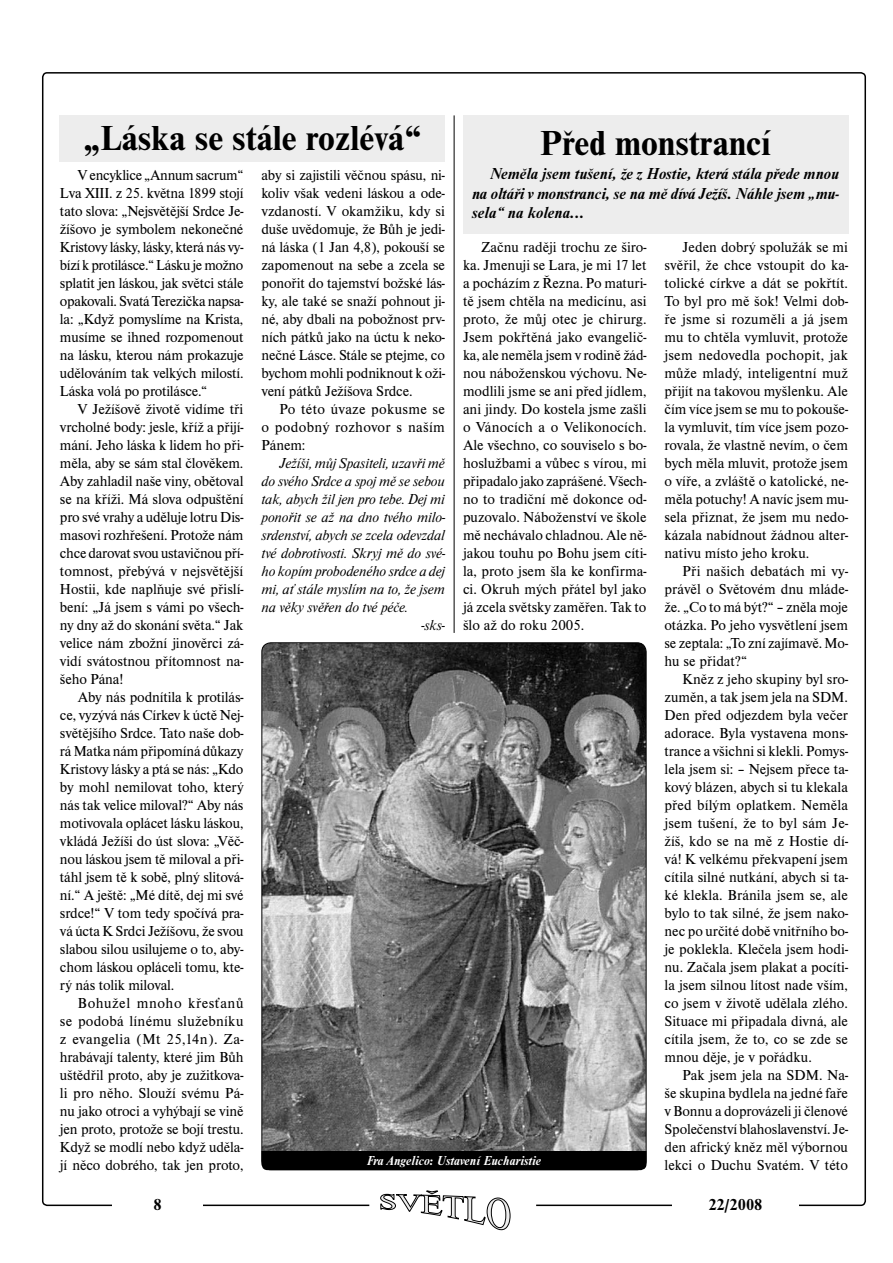
<style>
.page{position:relative;width:893px;height:1263px;background:#fff}
.page>*{position:absolute;margin:0;border:0;box-sizing:border-box;transform-origin:0 0}
.t1{font:700 36px "Nimbus Rom DEE";color:#000}
.t2{font:italic 700 16.5px/19.5px "Nimbus Rom DEE";letter-spacing:-.01em;color:#000;text-align:justify}
.t3{font:700 16.5px "Nimbus Rom DEE";color:#000}
.t4{font:15px/18px "Nimbus Rom DEE";letter-spacing:-.005em;color:#000;text-align:justify}
.t5{font:italic 15px "Nimbus Rom DEE";letter-spacing:-.01em;color:#000}
.t6{font:italic 700 13.5px "Nimbus Rom DEE";color:#fff}
</style>
<div class="page">
<svg style="left:380px;top:1190px;width:131px;height:41px"></svg>
<div style="left:60px;top:115px;width:385px;height:47px;background:#ededed"></div>
<img style="left:262px;top:643px;width:384px;height:527px;border-radius:9px">
<hr style="left:454px;top:115px;width:1px;height:518px;background:#000">
<div style="left:463px;top:115px;width:385px;height:119px;background:#ededed"></div>
<div style="left:261px;top:1151px;width:385px;height:19px;background:#000"></div>
<h1 class="t1" style="left:83px;top:124px;width:341px">„Láska se stále rozlévá“</h1>
<h1 class="t1" style="left:540px;top:129px;width:231px">Před monstrancí</h1>
<p class="t2" style="left:472px;top:166px;width:369px;text-indent:18px">Neměla jsem tušení, že z Hostie, která stála přede mnou na oltáři v monstranci, se na mě dívá Ježíš. Náhle jsem „mu&shy;sela“ na kolena...</p>
<p class="t4" style="left:60px;top:167px;width:185px;text-indent:18px">V encyklice „Annum sacrum“ Lva XIII. z 25. května 1899 stojí tato slova: „Nejsvětější Srdce Je&shy;žíšovo je symbolem nekonečné Kristovy lásky, lásky, která nás vy&shy;bízí k protilásce.“ Lásku je možno splatit jen láskou, jak světci stále opakovali. Svatá Terezička napsa&shy;la: „Když pomyslíme na Krista, musíme se ihned rozpomenout na lásku, kterou nám prokazuje udělováním tak velkých milostí.<br>Láska volá po protilásce.“</p>
<p class="t4" style="left:60px;top:401px;width:185px;text-indent:18px">V Ježíšově životě vidíme tři vrcholné body: jesle, kříž a přijí&shy;mání. Jeho láska k lidem ho při&shy;měla, aby se sám stal člověkem.<br>Aby zahladil naše viny, obětoval se na kříži. Má slova odpuštění pro své vrahy a uděluje lotru Dis&shy;masovi rozhřešení. Protože nám chce darovat svou ustavičnou pří&shy;tomnost, přebývá v nejsvětější Hostii, kde naplňuje své přislí&shy;bení: „Já jsem s vámi po všech&shy;ny dny až do skonání světa.“ Jak velice nám zbožní jinověrci zá&shy;vidí svátostnou přítomnost na&shy;šeho Pána!</p>
<p class="t4" style="left:60px;top:689px;width:185px;text-indent:18px">Aby nás podnítila k protilás&shy;ce, vyzývá nás Církev k úctě Nej&shy;světějšího Srdce. Tato naše dob&shy;rá Matka nám připomíná důkazy Kristovy lásky a ptá se nás: „Kdo by mohl nemilovat toho, který nás tak velice miloval?“ Aby nás motivovala oplácet lásku láskou, vkládá Ježíši do úst slova: „Věč&shy;nou láskou jsem tě miloval a při&shy;táhl jsem tě k sobě, plný slitová&shy;ní.“ A ještě: „Mé dítě, dej mi své srdce!“ V tom tedy spočívá pra&shy;vá úcta K Srdci Ježíšovu, že svou slabou silou usilujeme o to, aby&shy;chom láskou opláceli tomu, kte&shy;rý nás tolik miloval.</p>
<p class="t4" style="left:60px;top:995px;width:185px;text-indent:18px">Bohužel mnoho křesťanů se podobá línému služebníku z evangelia (Mt 25,14n). Za&shy;hrabávají talenty, které jim Bůh uštědřil proto, aby je zužitkova&shy;li pro něho. Slouží svému Pá&shy;nu jako otroci a vyhýbají se vině jen proto, protože se bojí trestu.<br>Když se modlí nebo když uděla&shy;jí něco dobrého, tak jen proto,</p>
<p class="t4" style="left:261px;top:167px;width:185px">aby si zajistili věčnou spásu, ni&shy;koliv však vedeni láskou a ode&shy;vzdaností. V okamžiku, kdy si duše uvědomuje, že Bůh je jedi&shy;ná láska (1 Jan 4,8), pokouší se zapomenout na sebe a zcela se ponořit do tajemství božské lás&shy;ky, ale také se snaží pohnout ji&shy;né, aby dbali na pobožnost prv&shy;ních pátků jako na úctu k neko&shy;nečné Lásce. Stále se ptejme, co bychom mohli podniknout k oži&shy;vení pátků Ježíšova Srdce.</p>
<p class="t4" style="left:261px;top:401px;width:185px;text-indent:18px">Po této úvaze pokusme se o podobný rozhovor s naším Pánem:</p>
<p class="t5" style="left:279px;top:457px;width:167px">Ježíši, můj Spasiteli, uzavři mě</p>
<p class="t5" style="left:261px;top:475px;width:185px">do svého Srdce a spoj mě se sebou</p>
<p class="t5" style="left:261px;top:493px;width:185px">tak, abych žil jen pro tebe. Dej mi</p>
<p class="t5" style="left:261px;top:511px;width:185px">ponořit se až na dno tvého milo-</p>
<p class="t5" style="left:261px;top:529px;width:185px">srdenství, abych se zcela odevzdal</p>
<p class="t5" style="left:261px;top:547px;width:185px">tvé dobrotivosti. Skryj mě do své-</p>
<p class="t5" style="left:261px;top:565px;width:185px">ho kopím probodeného srdce a dej</p>
<p class="t5" style="left:261px;top:583px;width:185px">mi, ať stále myslím na to, že jsem</p>
<p class="t5" style="left:261px;top:601px;width:148px">na věky svěřen do tvé péče.</p>
<p class="t5" style="left:421px;top:619px;width:25px">-sks-</p>
<p class="t4" style="left:463px;top:239px;width:185px;text-indent:18px">Začnu raději trochu ze širo&shy;ka. Jmenuji se Lara, je mi 17 let a pocházím z Řezna. Po maturi&shy;tě jsem chtěla na medicínu, asi proto, že můj otec je chirurg.<br>Jsem pokřtěná jako evangelič&shy;ka, ale neměla jsem v rodině žád&shy;nou náboženskou výchovu. Ne&shy;modlili jsme se ani před jídlem, ani jindy. Do kostela jsme zašli o Vánocích a o Velikonocích.<br>Ale všechno, co souviselo s bo&shy;hoslužbami a vůbec s vírou, mi připadalo jako zaprášené. Všech&shy;no to tradiční mě dokonce od&shy;puzovalo. Náboženství ve škole mě nechávalo chladnou. Ale ně&shy;jakou touhu po Bohu jsem cíti&shy;la, proto jsem šla ke konfirma&shy;ci. Okruh mých přátel byl jako já zcela světsky zaměřen. Tak to šlo až do roku 2005.</p>
<p class="t4" style="left:664px;top:239px;width:185px;text-indent:18px">Jeden dobrý spolužák se mi svěřil, že chce vstoupit do ka&shy;tolické církve a dát se pokřtít.<br>To byl pro mě šok! Velmi dob&shy;ře jsme si rozuměli a já jsem mu to chtěla vymluvit, protože jsem nedovedla pochopit, jak může mladý, inteligentní muž přijít na takovou myšlenku. Ale čím více jsem se mu to pokouše&shy;la vymluvit, tím více jsem pozo&shy;rovala, že vlastně nevím, o čem bych měla mluvit, protože jsem o víře, a zvláště o katolické, ne&shy;měla potuchy! A navíc jsem mu&shy;sela přiznat, že jsem mu nedo&shy;kázala nabídnout žádnou alter&shy;nativu místo jeho kroku.</p>
<p class="t4" style="left:664px;top:563px;width:185px;text-indent:18px">Při našich debatách mi vy&shy;právěl o Světovém dnu mláde&shy;že. „Co to má být?“ – zněla moje otázka. Po jeho vysvětlení jsem se zeptala: „To zní zajímavě. Mo&shy;hu se přidat?“</p>
<p class="t4" style="left:664px;top:671px;width:185px;text-indent:18px">Kněz z jeho skupiny byl sro&shy;zuměn, a tak jsem jela na SDM.<br>Den před odjezdem byla večer adorace. Byla vystavena mons&shy;trance a všichni si klekli. Pomys&shy;lela jsem si: – Nejsem přece ta&shy;kový blázen, abych si tu klekala před bílým oplatkem. Neměla jsem tušení, že to byl sám Je&shy;žíš, kdo se na mě z Hostie dí&shy;vá! K velkému překvapení jsem cítila silné nutkání, abych si ta&shy;ké klekla. Bránila jsem se, ale bylo to tak silné, že jsem nako&shy;nec po určité době vnitřního bo&shy;je poklekla. Klečela jsem hodi&shy;nu. Začala jsem plakat a pocíti&shy;la jsem silnou lítost nade vším, co jsem v životě udělala zlého.<br>Situace mi připadala divná, ale cítila jsem, že to, co se zde se mnou děje, je v pořádku.</p>
<p class="t4" style="left:664px;top:1067px;width:185px;text-indent:18px">Pak jsem jela na SDM. Na&shy;še skupina bydlela na jedné faře v Bonnu a doprovázeli ji členové Společenství blahoslavenství. Je&shy;den africký kněz měl výbornou lekci o Duchu Svatém. V této</p>
<p class="t6" style="left:367px;top:1155px;width:176px">Fra Angelico: Ustavení Eucharistie</p>
<p class="t3" style="left:153px;top:1198px;width:10px">8</p>
<p class="t3" style="left:708px;top:1198px;width:56px">22/2008</p>
</div>
